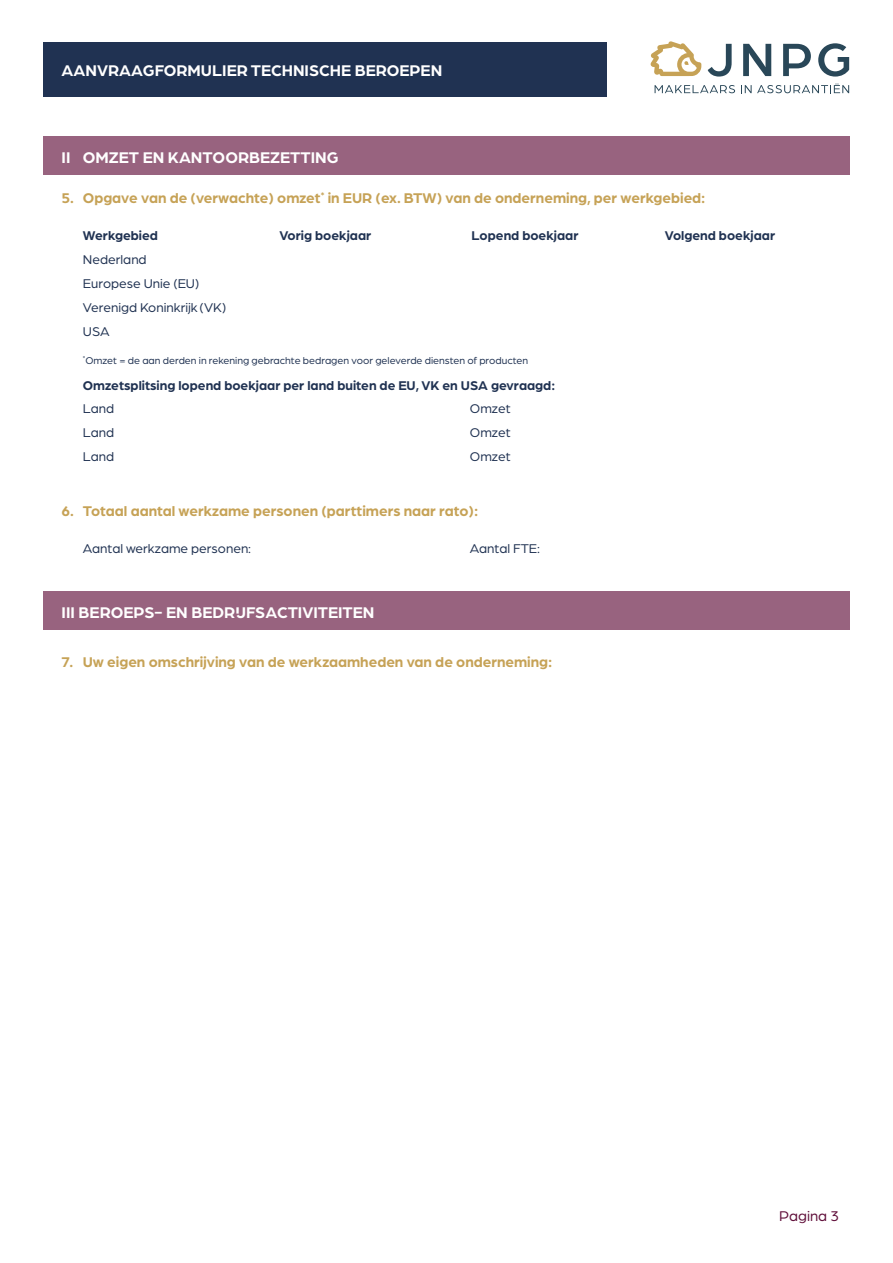
<style>
.page{position:relative;width:893px;height:1263px;background:#fff}
.page>*{position:absolute;margin:0;border:0;box-sizing:border-box;transform-origin:0 0}
.t1{font:700 16.5px "Arboria";color:#fff}
.t2{font:700 15px "Arboria";color:#c6a256}
.t3{font:15px "Arboria";color:#600f3a}
.t4{font:700 13.5px "Arboria";color:#203252}
.t5{font:13.5px/24px "Arboria";color:#203252}
.t6{font:10.5px "Arboria";color:#203252}
</style>
<div class="page">
<div style="left:43px;top:43px;width:564px;height:54px;background:#203252"></div>
<svg style="left:655px;top:85px;width:80px;height:8px"></svg>
<svg style="left:741px;top:83px;width:108px;height:10px"></svg>
<svg style="left:708px;top:44px;width:24px;height:33px"></svg>
<svg style="left:743px;top:44px;width:28px;height:32px"></svg>
<svg style="left:783px;top:44px;width:28px;height:32px"></svg>
<svg style="left:818px;top:43px;width:31px;height:34px"></svg>
<svg style="left:650px;top:41px;width:51px;height:35px"></svg>
<div style="left:43px;top:136px;width:807px;height:38px;background:#98637f"></div>
<div style="left:43px;top:591px;width:807px;height:38px;background:#98637f"></div>
<p class="t1" style="left:62px;top:59px;width:382px">AANVRAAGFORMULIER TECHNISCHE BEROEPEN</p>
<p class="t1" style="left:62px;top:146px;width:279px">II OMZET EN KANTOORBEZETTING</p>
<p class="t2" style="left:62px;top:188px;width:645px">5. Opgave van de (verwachte) omzet<sup>*</sup> in EUR (ex. BTW) van de onderneming, per werkgebied:</p>
<p class="t4" style="left:83px;top:226px;width:77px">Werkgebied</p>
<p class="t4" style="left:279px;top:226px;width:93px">Vorig boekjaar</p>
<p class="t4" style="left:471px;top:226px;width:109px">Lopend boekjaar</p>
<p class="t4" style="left:665px;top:226px;width:112px">Volgend boekjaar</p>
<p class="t5" style="left:83px;top:247px;width:145px">Nederland<br>Europese Unie (EU)<br>Verenigd Koninkrijk(VK)<br>USA</p>
<p class="t6" style="left:83px;top:354px;width:447px"><sup>*</sup>Omzet = de aan derden in rekening gebrachte bedragen voor geleverde diensten of producten</p>
<p class="t4" style="left:83px;top:376px;width:474px">Omzetsplitsing lopend boekjaar per land buiten de EU, VK en USA gevraagd:</p>
<p class="t5" style="left:83px;top:396px;width:33px">Land</p>
<p class="t5" style="left:470px;top:396px;width:42px">Omzet</p>
<p class="t5" style="left:83px;top:420px;width:33px">Land</p>
<p class="t5" style="left:470px;top:420px;width:42px">Omzet</p>
<p class="t5" style="left:83px;top:444px;width:33px">Land</p>
<p class="t5" style="left:470px;top:444px;width:42px">Omzet</p>
<p class="t2" style="left:62px;top:501px;width:418px">6. Totaal aantal werkzame personen (parttimers naar rato):</p>
<p class="t5" style="left:83px;top:536px;width:170px">Aantal werkzame personen:</p>
<p class="t5" style="left:470px;top:536px;width:72px">Aantal FTE:</p>
<p class="t1" style="left:62px;top:601px;width:314px">III BEROEPS- EN BEDRIJFSACTIVITEITEN</p>
<p class="t2" style="left:62px;top:651px;width:492px">7. Uw eigen omschrijving van de werkzaamheden van de onderneming:</p>
<p class="t3" style="left:779px;top:1206px;width:61px">Pagina 3</p>
</div>
